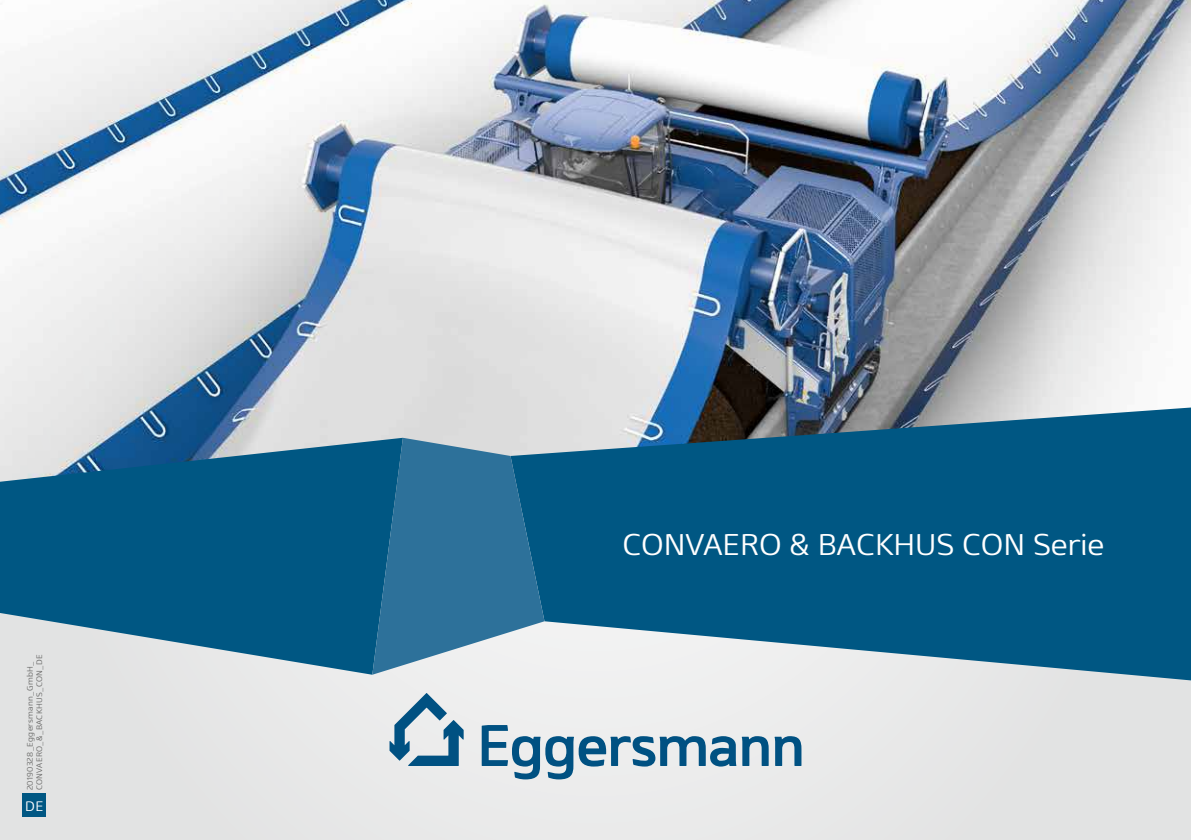
<style>
.page{position:relative;width:1191px;height:840px;background:#fff}
.page>*{position:absolute;margin:0;border:0;box-sizing:border-box;transform-origin:0 0}
.t1{font:300 30px "Mentone";color:#fff}
.t2{font:300 13.8px "Mentone";color:#fff}
.t3{font:300 8px/9.6px "Mentone";letter-spacing:.035em;color:#686867}
</style>
<div class="page">
<div style="left:0;top:0;width:1191px;height:839px;background:#e6e7e7"></div>
<img style="left:0;top:0;width:1191px;height:437px">
<svg style="left:510px;top:407px;width:681px;height:273px;background:#266d91"></svg>
<svg style="left:0;top:437px;width:372px;height:237px;fill:#005783"></svg>
<svg style="left:372px;top:437px;width:172px;height:237px;background:#427fa2"></svg>
<svg style="left:389px;top:693px;width:74px;height:72px"></svg>
<svg style="left:482px;top:725px;width:254px;height:54px"></svg>
<svg style="left:742px;top:736px;width:26px;height:29px"></svg>
<svg style="left:774px;top:736px;width:27px;height:29px"></svg>
<div style="left:23px;top:793px;width:23px;height:23px;background:#005783"></div>
<p class="t3" style="left:25px;top:789px;width:137px;rotate:-90deg">20190328_Eggersmann_GmbH_<br>CONVAERO_&amp;_BACKHUS_CON_DE</p>
<h2 class="t2" style="left:25px;top:797px;width:20px">DE</h2>
<h1 class="t1" style="left:622px;top:526px;width:483px">CONVAERO &amp; BACKHUS CON Serie</h1>
</div>
